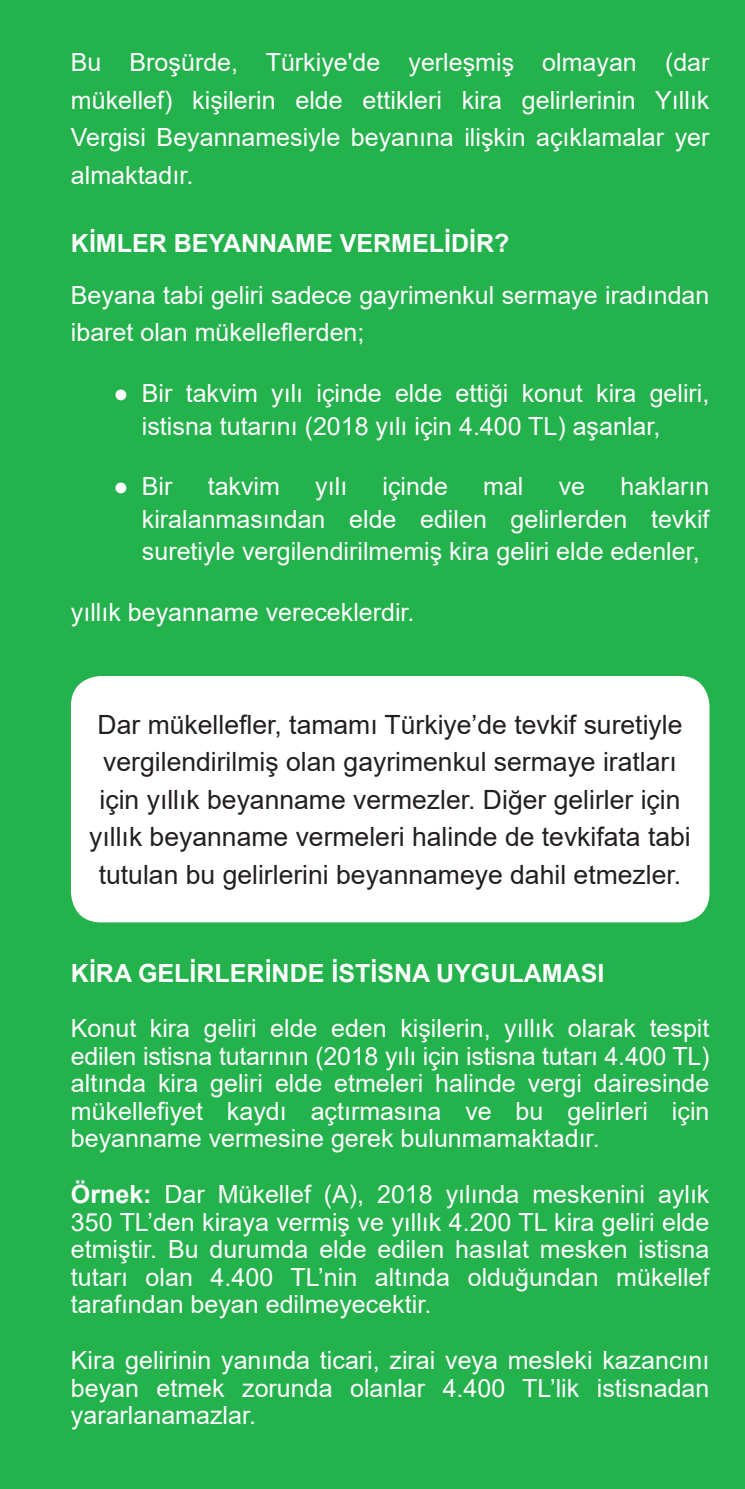
<style>
.page{position:relative;width:745px;height:1489px;background:#fff}
.page>*{position:absolute;margin:0;border:0;box-sizing:border-box;transform-origin:0 0}
.t1{font:26.5px/37.5px "Arial";color:#231f20;text-align:center}
.t2{font:25px/27.5px "Arial";color:#fff;text-align:justify}
.t3{font:700 25px "Arial";color:#fff}
.s1{font-weight:700}
</style>
<div class="page">
<div style="left:0;top:0;width:744px;height:1488px;background:#23b24b"></div>
<div style="left:71px;top:676px;width:638px;height:246px;background:#fff;border-radius:30px"></div>
<p class="t2" style="left:71px;top:44px;width:639px;line-height:37.5px">Bu Broşürde, Türkiye'de yerleşmiş olmayan (dar mükellef) kişilerin elde ettikleri kira gelirlerinin Yıllık Vergisi Beyannamesiyle beyanına ilişkin açıklamalar yer almaktadır.</p>
<p class="t3" style="left:71px;top:225px;width:439px">KİMLER BEYANNAME VERMELİDİR?</p>
<p class="t2" style="left:71px;top:276px;width:639px;line-height:37.5px">Beyana tabi geliri sadece gayrimenkul sermaye iradından ibaret olan mükelleflerden;</p>
<p class="t2" style="left:142px;top:377px;width:568px;line-height:32.5px;text-indent:-28px">● Bir takvim yılı içinde elde ettiği konut kira geliri, istisna tutarını (2018 yılı için 4.400 TL) aşanlar,</p>
<p class="t2" style="left:113px;top:472px;width:60px">● Bir</p>
<p class="t2" style="left:207px;top:472px;width:74px">takvim</p>
<p class="t2" style="left:315px;top:472px;width:33px">yılı</p>
<p class="t2" style="left:382px;top:472px;width:67px">içinde</p>
<p class="t2" style="left:483px;top:472px;width:42px">mal</p>
<p class="t2" style="left:558px;top:472px;width:28px">ve</p>
<p class="t2" style="left:142px;top:470px;width:568px;line-height:32.5px;text-indent:478px">hakların kiralanmasından elde edilen gelirlerden tevkif suretiyle vergilendirilmemiş kira geliri elde edenler,</p>
<p class="t2" style="left:71px;top:598px;width:345px">yıllık beyanname vereceklerdir.</p>
<p class="t1" style="left:89px;top:705px;width:602px">Dar mükellefler, tamamı Türkiye’de tevkif suretiyle vergilendirilmiş olan gayrimenkul sermaye iratları için yıllık beyanname vermezler. Diğer gelirler için yıllık beyanname vermeleri halinde de tevkifata tabi tutulan bu gelirlerini beyannameye dahil etmezler.</p>
<p class="t3" style="left:71px;top:955px;width:534px">KİRA GELİRLERİNDE İSTİSNA UYGULAMASI</p>
<p class="t2" style="left:71px;top:1014px;width:639px">Konut kira geliri elde eden kişilerin, yıllık olarak tespit edilen istisna tutarının (2018 yılı için istisna tutarı 4.400 TL) altında kira geliri elde etmeleri halinde vergi dairesinde mükellefiyet kaydı açtırmasına ve bu gelirleri için beyanname vermesine gerek bulunmamaktadır.</p>
<p class="t2" style="left:71px;top:1180px;width:639px"><span class="s1">Örnek:</span> Dar Mükellef (A), 2018 yılında meskenini aylık 350 TL’den kiraya vermiş ve yıllık 4.200 TL kira geliri elde etmiştir. Bu durumda elde edilen hasılat mesken istisna tutarı olan 4.400 TL’nin altında olduğundan mükellef tarafından beyan edilmeyecektir.</p>
<p class="t2" style="left:71px;top:1346px;width:639px">Kira gelirinin yanında ticari, zirai veya mesleki kazancını beyan etmek zorunda olanlar 4.400 TL’lik istisnadan yararlanamazlar.</p>
</div>
